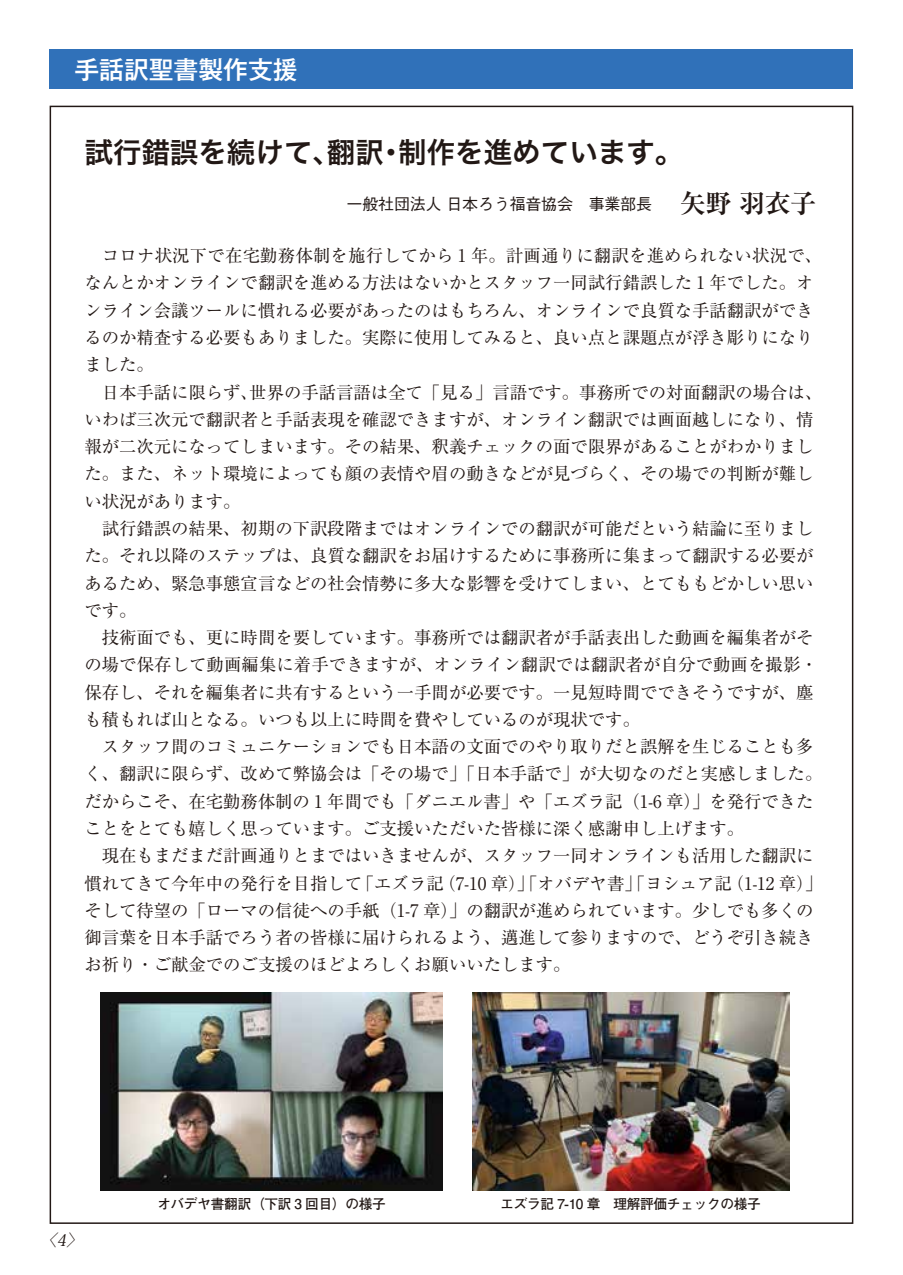
<style>
.page{position:relative;width:903px;height:1275px;background:#fff}
.page>*{position:absolute;margin:0;border:0;box-sizing:border-box;transform-origin:0 0}
.t1{font:28.53px "Hira Kaku Pro N W6";color:#221815}
.t2{font:500 24.85px "Gothic MB101 Pro";color:#fff}
.t3{font:17.32px/27.3px "Ryumin Pro";color:#221815}
.t4{font:500 16.1px "Gothic BBB Pro";letter-spacing:-.02em;color:#221815}
.t5{font:italic 16.1px "Koz Min Pr 6 N";color:#221815}
.t6{font:700 13.65px "Futo Go B101 Pro";letter-spacing:-.02em;color:#221815}
.s1{font-family:"Ryumin Pro";font-weight:700;font-size:26.07px}
</style>
<div class="page">
<div style="left:50px;top:49px;width:803px;height:40px;background:#3071b9"></div>
<img style="left:100px;top:993px;width:343px;height:197px">
<img style="left:472px;top:993px;width:317px;height:197px">
<h2 class="t2" style="left:50px;top:49px;width:250px">　手話訳聖書製作支援</h2>
<h1 class="t1" style="left:84px;top:126px;width:600px">試行錯誤を続けて、翻訳・制作を進めています。</h1>
<p class="t4" style="left:347px;top:191px;width:471px">一般社団法人 日本ろう福音協会　事業部長 <span class="s1">矢野 羽衣子</span></p>
<p class="t3" style="left:84px;top:241px;width:739px">　コロナ状況下で在宅勤務体制を施行してから 1 年。計画通りに翻訳を進められない状況で、なんとかオンラインで翻訳を進める方法はないかとスタッフ一同試行錯誤した 1 年でした。オンライン会議ツールに慣れる必要があったのはもちろん、オンラインで良質な手話翻訳ができるのか精査する必要もありました。実際に使用してみると、良い点と課題点が浮き彫りになりました。<br>　日本手話に限らず、世界の手話言語は全て「見る」言語です。事務所での対面翻訳の場合は、いわば三次元で翻訳者と手話表現を確認できますが、オンライン翻訳では画面越しになり、情報が二次元になってしまいます。その結果、釈義チェックの面で限界があることがわかりました。また、ネット環境によっても顔の表情や眉の動きなどが見づらく、その場での判断が難しい状況があります。<br>　試行錯誤の結果、初期の下訳段階まではオンラインでの翻訳が可能だという結論に至りました。それ以降のステップは、良質な翻訳をお届けするために事務所に集まって翻訳する必要があるため、緊急事態宣言などの社会情勢に多大な影響を受けてしまい、とてももどかしい思いです。<br>　技術面でも、更に時間を要しています。事務所では翻訳者が手話表出した動画を編集者がその場で保存して動画編集に着手できますが、オンライン翻訳では翻訳者が自分で動画を撮影・保存し、それを編集者に共有するという一手間が必要です。一見短時間でできそうですが、塵も積もれば山となる。いつも以上に時間を費やしているのが現状です。<br>　スタッフ間のコミュニケーションでも日本語の文面でのやり取りだと誤解を生じることも多く、翻訳に限らず、改めて弊協会は「その場で」「日本手話で」が大切なのだと実感しました。だからこそ、在宅勤務体制の 1 年間でも「ダニエル書」や「エズラ記（1-6 章）」を発行できたことをとても嬉しく思っています。ご支援いただいた皆様に深く感謝申し上げます。<br>　現在もまだまだ計画通りとまではいきませんが、スタッフ一同オンラインも活用した翻訳に慣れてきて今年中の発行を目指して「エズラ記（7-10 章）」「オバデヤ書」「ヨシュア記（1-12 章）」そして待望の「ローマの信徒への手紙（1-7 章）」の翻訳が進められています。少しでも多くの御言葉を日本手話でろう者の皆様に届けられるよう、邁進して参りますので、どうぞ引き続きお祈り・ご献金でのご支援のほどよろしくお願いいたします。</p>
<p class="t5" style="left:40px;top:1231px;width:48px">〈4〉</p>
<p class="t6" style="left:157px;top:1193px;width:230px">オバデヤ書翻訳（下訳 3 回目）の様子</p>
<p class="t6" style="left:500px;top:1193px;width:262px">エズラ記 7-10 章　理解評価チェックの様子</p>
</div>
